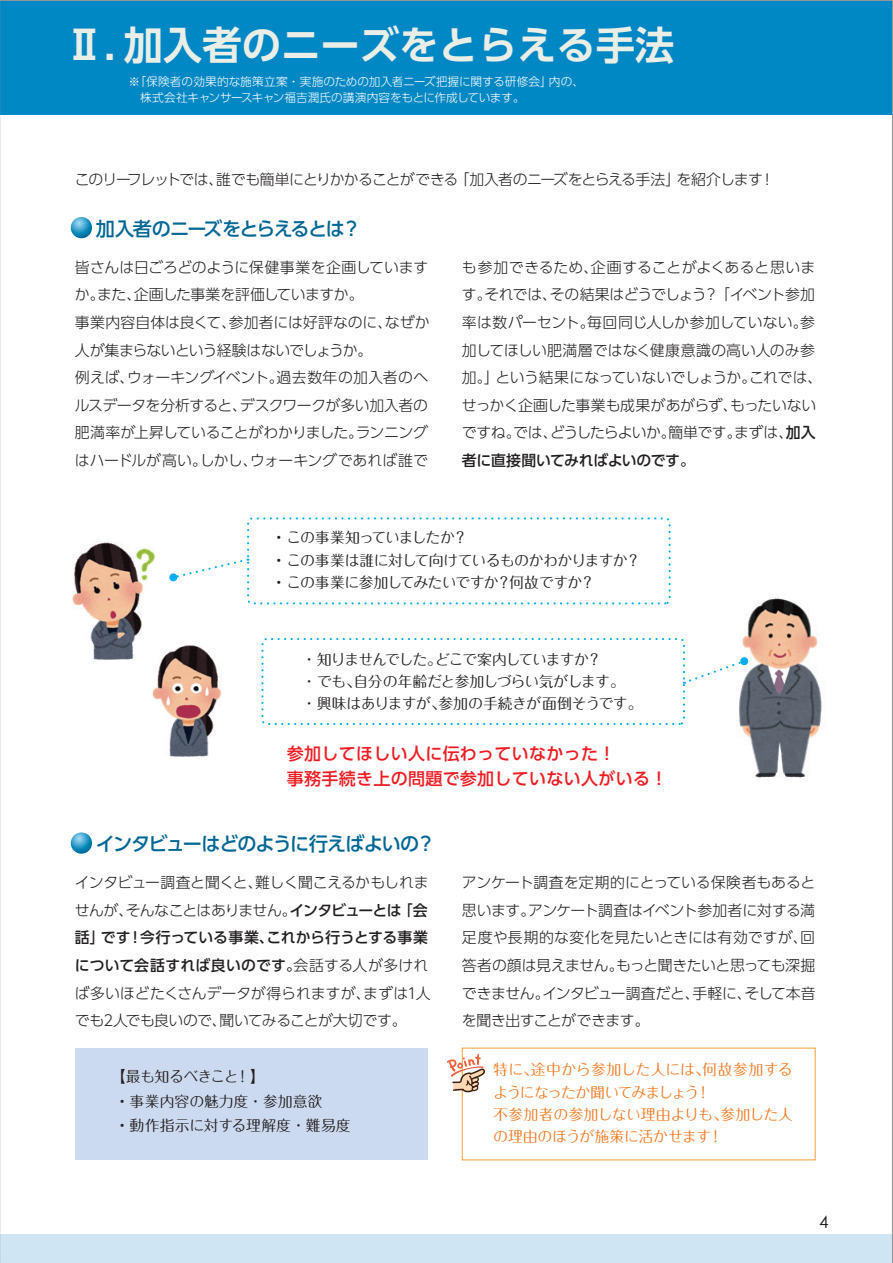
<style>
.page{position:relative;width:893px;height:1263px;background:#fff}
.page>*{position:absolute;margin:0;border:0;box-sizing:border-box;transform-origin:0 0}
.t1{font:700 39.3px "UD Shin Go Pro De";color:#e9eee6}
.t2{font:500 19.2px "UD Shin Go Pro";letter-spacing:-.065em;color:#006695}
.t3{font:500 16.95px/25.5px "UD Shin Go Pro";letter-spacing:.02em;color:#ee1d23}
.t4{font:16.95px "Century Gothic";color:#231f20}
.t5{font:300 14.85px/27.6px "UD Shin Go Pro";letter-spacing:-.025em;color:#231f20}
.t6{font:14.85px/22.4px "Maru Fo Pro";letter-spacing:-.015em;color:#f47921}
.t7{font:14.85px/22.4px "Maru Fo Pro";letter-spacing:-.055em;color:#231f20}
.t8{font:14.85px/22.4px "Maru Fo Pro";letter-spacing:-.035em;color:#231f20}
.t9{font:300 14.85px "UD Shin Go Pro";letter-spacing:-.065em;color:#231f20}
.t10{font:14.85px/24.5px "Maru Fo Pro";letter-spacing:-.01em;color:#231f20}
.t11{font:300 11.7px/15.9px "UD Shin Go Pro";letter-spacing:-.01em;color:#fff}
.s1{font-weight:500}
.s2{font-family:"Koz Go Pr 6 N"}
</style>
<div class="page">
<div style="left:0;top:1234px;width:893px;height:29px;background:#d0e5f3"></div>
<div style="left:0;top:0;width:893px;height:115px;background:#0088c5"></div>
<svg style="left:71px;top:217px;width:21px;height:21px"></svg>
<svg style="left:71px;top:832px;width:21px;height:22px"></svg>
<img style="left:72px;top:542px;width:83px;height:118px">
<img style="left:152px;top:645px;width:70px;height:112px">
<img style="left:147px;top:645px;width:11px;height:17px">
<img style="left:740px;top:597px;width:82px;height:181px">
<div style="left:75px;top:1048px;width:353px;height:112px;background:#ccdaef"></div>
<svg style="left:447px;top:1054px;width:38px;height:38px"></svg>
<svg style="left:169px;top:517px;width:502px;height:88px"></svg>
<svg style="left:261px;top:637px;width:488px;height:89px"></svg>
<h1 class="t1" style="left:65px;top:13px;width:611px">Ⅱ．加入者のニーズをとらえる手法</h1>
<p class="t11" style="left:140px;top:74px;width:445px;text-indent:-12px">※「保険者の効果的な施策立案・実施のための加入者ニーズ把握に関する研修会」内の、株式会社キャンサースキャン福吉潤氏の講演内容をもとに作成しています。</p>
<p class="t9" style="left:75px;top:167px;width:701px">このリーフレットでは、誰でも簡単にとりかかることができる「加入者のニーズをとらえる手法」を紹介します！</p>
<p class="t2" style="left:96px;top:213px;width:267px">加入者のニーズをとらえるとは？</p>
<p class="t5" style="left:75px;top:253px;width:356px">皆さんは日ごろどのように保健事業を企画していますか。また、企画した事業を評価していますか。<br>事業内容自体は良くて、参加者には好評なのに、なぜか人が集まらないという経験はないでしょうか。<br>例えば、ウォーキングイベント。過去数年の加入者のヘルスデータを分析すると、デスクワークが多い加入者の肥満率が上昇していることがわかりました。ランニングはハードルが高い。しかし、ウォーキングであれば誰で</p>
<p class="t5" style="left:462px;top:253px;width:362px">も参加できるため、企画することがよくあると思います。それでは、その結果はどうでしょう？「イベント参加率は数パーセント。毎回同じ人しか参加していない。参加してほしい肥満層ではなく健康意識の高い人のみ参加。」という結果になっていないでしょうか。これでは、せっかく企画した事業も成果があがらず、もったいないですね。では、どうしたらよいか。簡単です。まずは、<span class="s1">加入者に直接聞いてみればよいのです。</span></p>
<p class="t8" style="left:272px;top:525px;width:370px"><span class="s2">・</span>この事業知っていましたか？<br><span class="s2">・</span>この事業は誰に対して向けているものかわかりますか？<span class="s2">・</span>この事業に参加してみたいですか？何故ですか？</p>
<p class="t7" style="left:302px;top:646px;width:342px">・知りませんでした。どこで案内していますか？<br>・でも、自分の年齢だと参加しづらい気がします。・興味はありますが、参加の手続きが面倒そうです。</p>
<p class="t3" style="left:287px;top:740px;width:382px">参加してほしい人に伝わっていなかった！<br>事務手続き上の問題で参加していない人がいる！</p>
<p class="t2" style="left:96px;top:828px;width:341px">インタビューはどのように行えばよいの？</p>
<p class="t5" style="left:75px;top:868px;width:357px">インタビュー調査と聞くと、難しく聞こえるかもしれませんが、そんなことはありません。<span class="s1">インタビューとは「会話」です！今行っている事業、これから行うとする事業について会話すれば良いのです。</span>会話する人が多ければ多いほどたくさんデータが得られますが、まずは1人でも2人でも良いので、聞いてみることが大切です。</p>
<p class="t5" style="left:462px;top:868px;width:355px;text-align:justify">アンケート調査を定期的にとっている保険者もあると思います。アンケート調査はイベント参加者に対する満足度や長期的な変化を見たいときには有効ですが、回答者の顔は見えません。もっと聞きたいと思っても深掘できません。インタビュー調査だと、手軽に、そして本音を聞き出すことができます。</p>
<p class="t10" style="left:111px;top:1063px;width:241px">【最も知るべきこと！】<br><span class="s2">・</span>事業内容の魅力度・参加意欲<br><span class="s2">・</span>動作指示に対する理解度・難易度</p>
<p class="t6" style="left:493px;top:1057px;width:301px">特に、途中から参加した人には、何故参加するようになったか聞いてみましょう！<br>不参加者の参加しない理由よりも、参加した人の理由のほうが施策に活かせます！</p>
<p class="t4" style="left:819px;top:1210px;width:11px">4</p>
</div>
